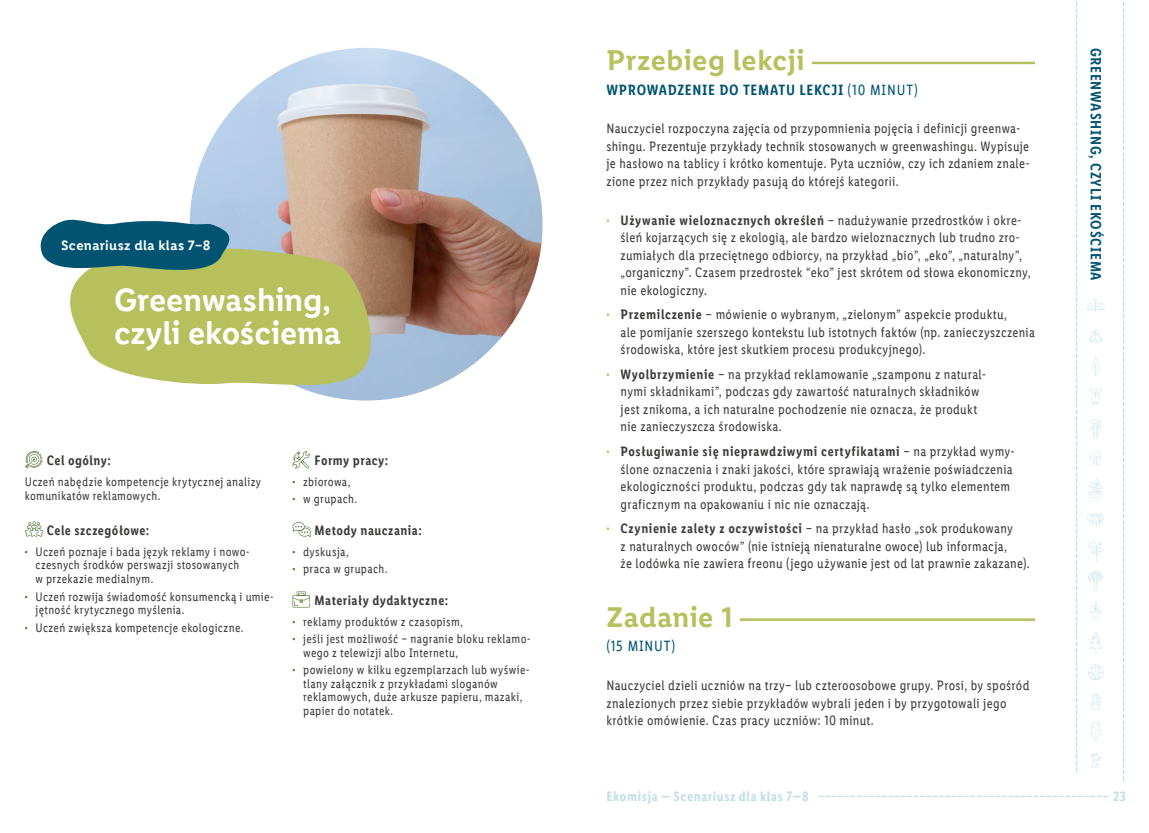
<style>
.page{position:relative;width:1149px;height:833px;background:#fff}
.page>*{position:absolute;margin:0;border:0;box-sizing:border-box;transform-origin:0 0}
.t1{font:600 32.5px/33.8px "Lidl Font Pro";letter-spacing:-.005em;color:#fff}
.t2{font:600 28.75px "Lidl Font Pro";letter-spacing:.015em;color:#b6c05d}
.t3{font:600 15px "Lidl Font Cond Pro";letter-spacing:.045em;color:#005472}
.t4{font:15px "Lidl Font Cond Pro";letter-spacing:.055em;color:#005472}
.p_Podstawa__M{font:13.75px/17.5px "Lidl Font Cond Pro";letter-spacing:.02em;color:#3c3c3b}
.p_M_strong__h5{font:600 13.75px "Lidl Font Cond Pro";letter-spacing:.035em;color:#3c3c3b}
.t5{font:600 13.75px "Lidl Font Cond Pro";letter-spacing:.045em;color:#bedeea}
.subhead{font:600 13.75px "Lidl Font Pro";letter-spacing:.025em;color:#fff}
.p_S{font:12.5px/13.8px "Lidl Font Cond Pro";letter-spacing:.025em;color:#3c3c3b}
.s1{font-family:"Lidl Font Script Pro";color:#49712e}
.s2{font-weight:400}
.s3{font-family:"Lidl Font Script Pro";color:#b6c05d}
.s4{font-weight:600}
</style>
<div class="page">
<svg style="left:819px;top:795px;width:288px;height:2px"></svg>
<svg style="left:1087px;top:513px;width:16px;height:14px"></svg>
<svg style="left:1090px;top:451px;width:10px;height:14px"></svg>
<svg style="left:1087px;top:541px;width:16px;height:19px"></svg>
<svg style="left:1091px;top:721px;width:8px;height:19px"></svg>
<svg style="left:1091px;top:357px;width:8px;height:18px"></svg>
<svg style="left:1090px;top:419px;width:10px;height:19px"></svg>
<svg style="left:1090px;top:752px;width:10px;height:15px"></svg>
<svg style="left:1088px;top:571px;width:14px;height:19px"></svg>
<svg style="left:1089px;top:389px;width:12px;height:15px"></svg>
<svg style="left:1089px;top:329px;width:13px;height:14px"></svg>
<svg style="left:1090px;top:694px;width:10px;height:16px"></svg>
<svg style="left:1090px;top:601px;width:10px;height:17px"></svg>
<svg style="left:1086px;top:298px;width:18px;height:15px"></svg>
<svg style="left:1088px;top:664px;width:15px;height:16px"></svg>
<svg style="left:1088px;top:479px;width:14px;height:19px"></svg>
<svg style="left:1089px;top:632px;width:12px;height:19px"></svg>
<img style="left:190px;top:48px;width:352px;height:352px;border-radius:176px">
<svg style="left:70px;top:238px;width:317px;height:155px;background:#bcc177"></svg>
<svg style="left:40px;top:217px;width:197px;height:62px;background:#478186"></svg>
<svg style="left:25px;top:451px;width:17px;height:17px"></svg>
<svg style="left:25px;top:521px;width:18px;height:16px"></svg>
<svg style="left:292px;top:451px;width:18px;height:17px"></svg>
<svg style="left:292px;top:522px;width:19px;height:15px"></svg>
<svg style="left:292px;top:591px;width:18px;height:16px"></svg>
<hr style="left:812px;top:62px;width:222px;height:2px;background:#b6c05d">
<hr style="left:740px;top:618px;width:294px;height:3px;background:#b6c05d">
<p class="subhead" style="left:61px;top:237px;width:151px">Scenariusz dla klas 7–8</p>
<p class="t1" style="left:114px;top:283px;width:228px">Greenwashing, czyli ekościema</p>
<p class="p_M_strong__h5" style="left:47px;top:452px;width:65px">Cel ogólny:</p>
<p class="p_S" style="left:25px;top:474px;width:238px">Uczeń nabędzie kompetencje krytycznej analizy komunikatów reklamowych.</p>
<p class="p_M_strong__h5" style="left:47px;top:522px;width:104px">Cele szczegółowe:</p>
<p class="p_S" style="left:35px;top:544px;width:216px;text-indent:-11px"><span class="s1">·</span> Uczeń poznaje i bada język reklamy i nowo&shy;czesnych środków perswazji stosowanych w przekazie medialnym.</p>
<p class="p_S" style="left:35px;top:589px;width:240px;text-indent:-11px"><span class="s1">·</span> Uczeń rozwija świadomość konsumencką i umie&shy;jętność krytycznego myślenia.</p>
<p class="p_S" style="left:25px;top:620px;width:220px"><span class="s1">·</span> Uczeń zwiększa kompetencje ekologiczne.</p>
<p class="p_M_strong__h5" style="left:314px;top:452px;width:75px">Formy pracy:</p>
<p class="p_S" style="left:292px;top:474px;width:59px"><span class="s1">·</span> zbiorowa,</p>
<p class="p_S" style="left:292px;top:492px;width:66px"><span class="s1">·</span> w grupach.</p>
<p class="p_M_strong__h5" style="left:314px;top:522px;width:109px">Metody nauczania:</p>
<p class="p_S" style="left:292px;top:544px;width:58px"><span class="s1">·</span> dyskusja,</p>
<p class="p_S" style="left:292px;top:562px;width:96px"><span class="s1">·</span> praca w grupach.</p>
<p class="p_M_strong__h5" style="left:314px;top:592px;width:135px">Materiały dydaktyczne:</p>
<p class="p_S" style="left:292px;top:614px;width:172px"><span class="s1">·</span> reklamy produktów z czasopism,</p>
<p class="p_S" style="left:303px;top:631px;width:229px;text-indent:-11px"><span class="s1">·</span> jeśli jest możliwość – nagranie bloku reklamo&shy;wego z telewizji albo Internetu,</p>
<p class="p_S" style="left:303px;top:662px;width:228px;text-indent:-11px"><span class="s1">·</span> powielony w kilku egzemplarzach lub wyświe&shy;tlany załącznik z przykładami sloganów reklamowych, duże arkusze papieru, mazaki, papier do notatek.</p>
<p class="t2" style="left:606px;top:44px;width:200px">Przebieg lekcji</p>
<p class="t3" style="left:606px;top:81px;width:313px">WPROWADZENIE DO TEMATU LEKCJI <span class="s2">(10 MINUT)</span></p>
<p class="p_Podstawa__M" style="left:606px;top:120px;width:425px">Nauczyciel rozpoczyna zajęcia od przypomnienia pojęcia i definicji greenwa&shy;shingu. Prezentuje przykłady technik stosowanych w greenwashingu. Wypisuje je hasłowo na tablicy i krótko komentuje. Pyta uczniów, czy ich zdaniem znale&shy;zione przez nich przykłady pasują do którejś kategorii.</p>
<p class="p_Podstawa__M" style="left:620px;top:211px;width:411px;text-indent:-14px"><span class="s3">·</span> <span class="s4">Używanie wieloznacznych określeń</span> – nadużywanie przedrostków i okre&shy;śleń kojarzących się z ekologią, ale bardzo wieloznacznych lub trudno zro&shy;zumiałych dla przeciętnego odbiorcy, na przykład „bio”, „eko”, „naturalny”, „organiczny”. Czasem przedrostek “eko” jest skrótem od słowa ekonomiczny, nie ekologiczny.</p>
<p class="p_Podstawa__M" style="left:620px;top:306px;width:415px;text-indent:-14px"><span class="s3">·</span> <span class="s4">Przemilczenie</span> – mówienie o wybranym, „zielonym” aspekcie produktu,<br>ale pomijanie szerszego kontekstu lub istotnych faktów (np. zanieczyszczenia środowiska, które jest skutkiem procesu produkcyjnego).</p>
<p class="p_Podstawa__M" style="left:620px;top:365px;width:367px;text-indent:-14px"><span class="s3">·</span> <span class="s4">Wyolbrzymienie</span> – na przykład reklamowanie „szamponu z natural&shy;nymi składnikami”, podczas gdy zawartość naturalnych składników jest znikoma, a ich naturalne pochodzenie nie oznacza, że produkt nie zanieczyszcza środowiska.</p>
<p class="p_Podstawa__M" style="left:620px;top:442px;width:395px;text-indent:-14px"><span class="s3">·</span> <span class="s4">Posługiwanie się nieprawdziwymi certyfikatami</span> – na przykład wymy&shy;ślone oznaczenia i znaki jakości, które sprawiają wrażenie poświadczenia ekologiczności produktu, podczas gdy tak naprawdę są tylko elementem graficznym na opakowaniu i nic nie oznaczają.</p>
<p class="p_Podstawa__M" style="left:620px;top:519px;width:410px;text-indent:-14px"><span class="s3">·</span> <span class="s4">Czynienie zalety z oczywistości</span> – na przykład hasło „sok produkowany<br>z naturalnych owoców” (nie istnieją nienaturalne owoce) lub informacja,<br>że lodówka nie zawiera freonu (jego używanie jest od lat prawnie zakazane).</p>
<p class="t2" style="left:606px;top:600px;width:128px">Zadanie 1</p>
<p class="t4" style="left:606px;top:637px;width:70px">(15 MINUT)</p>
<p class="p_Podstawa__M" style="left:606px;top:676px;width:424px">Nauczyciel dzieli uczniów na trzy– lub czteroosobowe grupy. Prosi, by spośród znalezionych przez siebie przykładów wybrali jeden i by przygotowali jego krótkie omówienie. Czas pracy uczniów: 10 minut.</p>
<p class="t3" style="left:1104px;top:48px;width:234px;rotate:90deg">GREENWASHING, CZYLI EKOŚCIEMA</p>
<p class="t5" style="left:606px;top:788px;width:204px">Ekomisja — Scenariusz dla klas 7—8</p>
<p class="t5" style="left:1112px;top:788px;width:14px">23</p>
</div>
